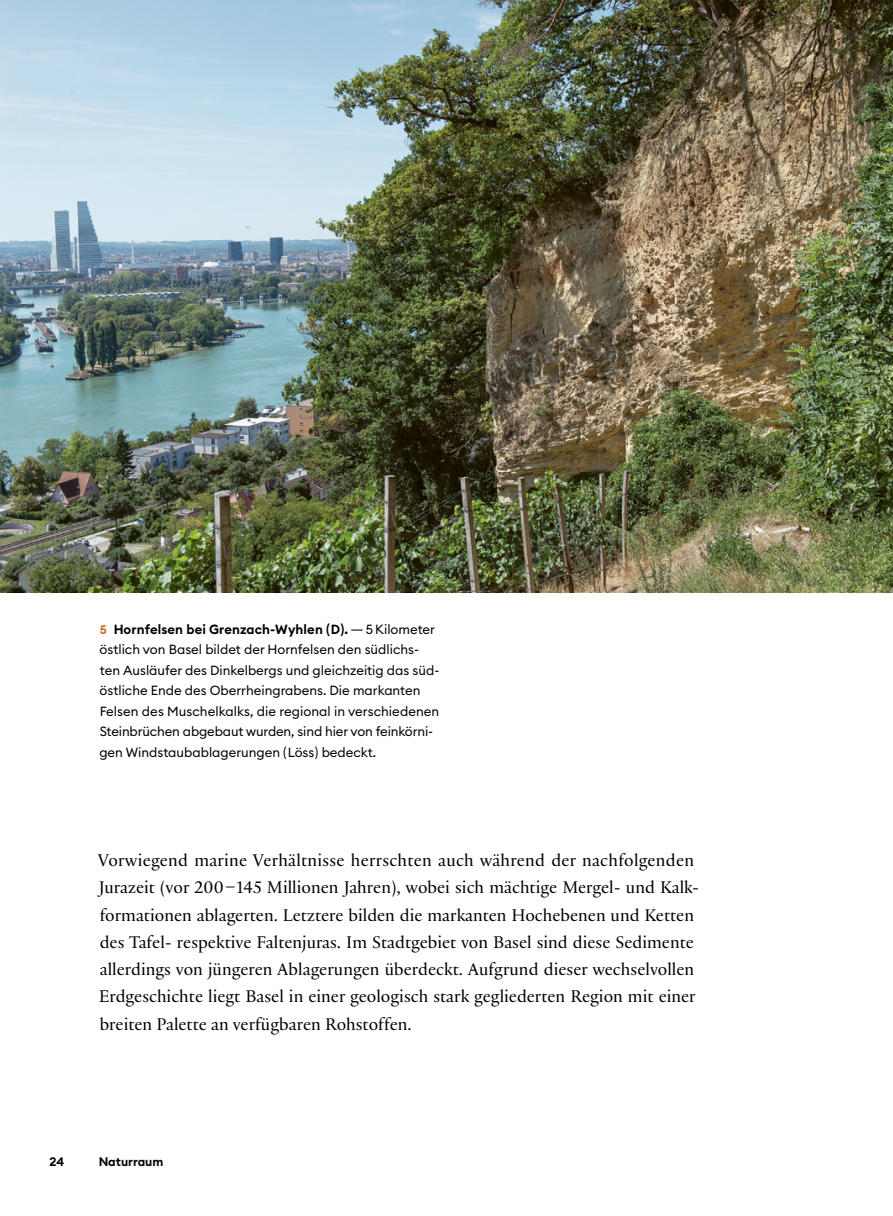
<style>
.page{position:relative;width:893px;height:1216px;background:#fff}
.page>*{position:absolute;margin:0;border:0;box-sizing:border-box;transform-origin:0 0}
.GT_ohne_Einzug{font:18.2px/27.3px "Practice";color:#000}
.Abb_Legende_fett{font:13.12px/20.5px "Euclid Circular B";color:#000}
.Abb_Legende_fett-2{font:600 13.12px "Euclid Circular B";letter-spacing:.01em;color:#000}
.t1{font:600 12.25px "Euclid Circular B";color:#000}
.s1{font-size:12.25px;color:#ca6e1e}
</style>
<div class="page">
<img style="left:0;top:0;width:893px;height:592px">
<svg style="left:351px;top:629px;width:12px;height:1px"></svg>
<p class="Abb_Legende_fett-2" style="left:100px;top:620px;width:250px"><span class="s1">5</span> Hornfelsen bei Grenzach-Wyhlen (D).</p>
<p class="Abb_Legende_fett" style="left:99px;top:618px;width:341px;text-indent:266px">5 -Kilometer östlich von Basel bildet der Hornfelsen den südlichs&shy;ten Ausläufer des Dinkelbergs und gleichzeitig das süd&shy;östliche Ende des Oberrheingrabens. Die markanten Felsen des Muschelkalks, die regional in verschiedenen Steinbrüchen abgebaut wurden, sind hier von feinkörni&shy;gen Windstaubablagerungen (Löss) bedeckt.</p>
<p class="GT_ohne_Einzug" style="left:98px;top:845px;width:603px">Vorwiegend marine Verhältnisse herrschten auch während der nachfolgenden Jurazeit (vor 200–145 Millionen Jahren), wobei sich mächtige Mergel- und Kalk&shy;formationen ablagerten. Letztere bilden die markanten Hochebenen und Ketten des Tafel- respektive Faltenjuras. Im Stadtgebiet von Basel sind diese Sedimente allerdings von jüngeren Ablagerungen überdeckt. Aufgrund dieser wechselvollen Erdgeschichte liegt Basel in einer geologisch stark gegliederten Region mit einer breiten Palette an verfügbaren Rohstoffen.</p>
<p class="t1" style="left:50px;top:1153px;width:16px">24</p>
<p class="t1" style="left:99px;top:1153px;width:66px">Naturraum</p>
</div>
